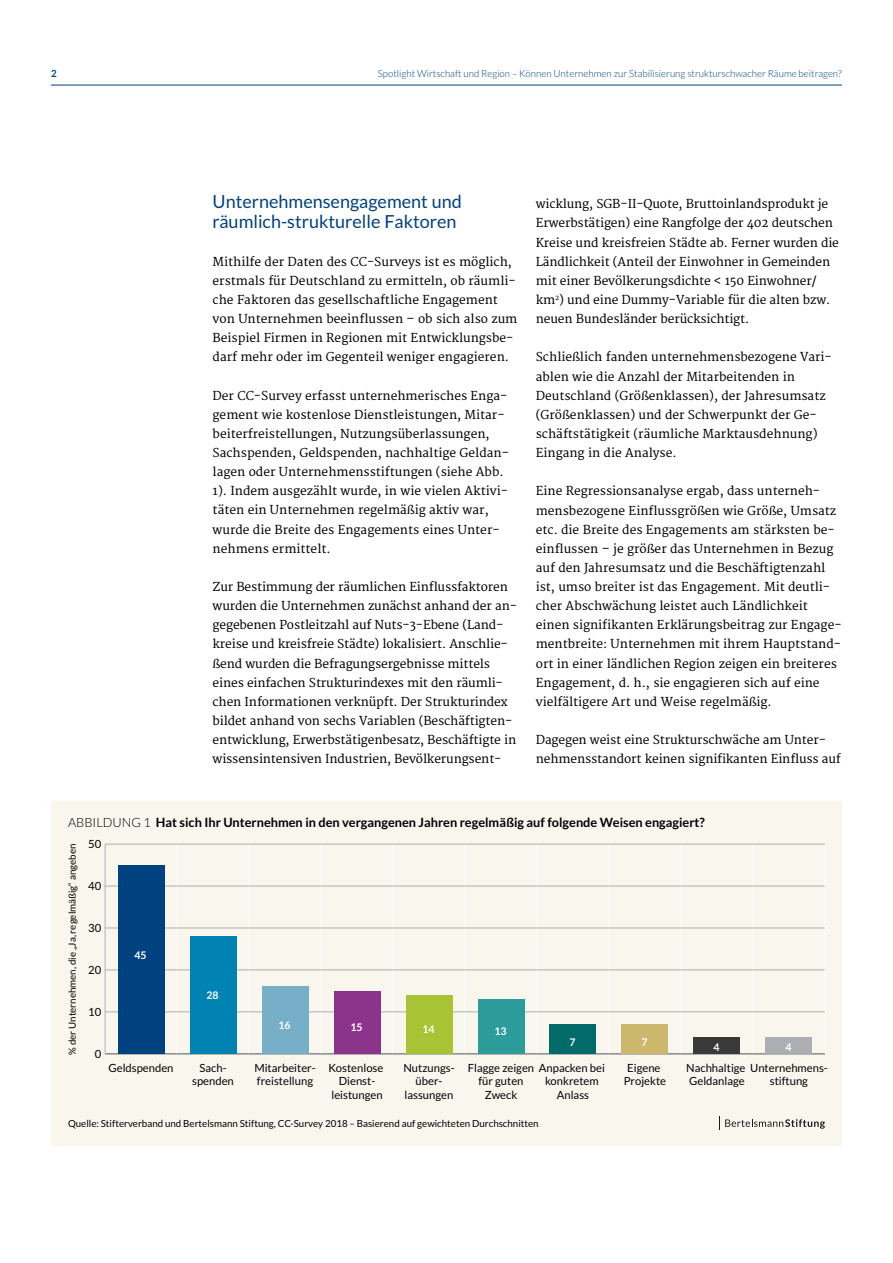
<style>
.page{position:relative;width:893px;height:1263px;background:#fff}
.page>*{position:absolute;margin:0;border:0;box-sizing:border-box;transform-origin:0 0}
.t1{font:18px/19.2px "Lato";color:#004180}
.t2{font:700 12.75px "Lato";color:#000}
.t3{font:12px/19.2px "Merriweather";color:#000}
.t4{font:11.25px/13.5px "Lato";color:#000;text-align:center}
.t5{font:700 10.5px "Lato";color:#fff}
.t6{font:9.75px "Lato";color:#000}
.t7{font:300 9.75px "Lato";color:#004180}
.t8{font:700 9.75px "Lato";color:#004180}
.s1{font-weight:300}
</style>
<div class="page">
<hr style="left:51px;top:85px;width:791px;height:1px;background:#004180">
<div style="left:51px;top:801px;width:791px;height:345px;background:#f9f6ee"></div>
<svg style="left:719px;top:1117px;width:106px;height:13px"></svg>
<hr style="left:177px;top:844px;width:1px;height:210px;background:#fff">
<hr style="left:249px;top:844px;width:1px;height:210px;background:#fff">
<hr style="left:321px;top:844px;width:1px;height:210px;background:#fff">
<hr style="left:393px;top:844px;width:1px;height:210px;background:#fff">
<hr style="left:465px;top:844px;width:1px;height:210px;background:#fff">
<hr style="left:537px;top:844px;width:1px;height:210px;background:#fff">
<hr style="left:609px;top:844px;width:1px;height:210px;background:#fff">
<hr style="left:681px;top:844px;width:1px;height:210px;background:#fff">
<hr style="left:753px;top:844px;width:1px;height:210px;background:#fff">
<hr style="left:825px;top:844px;width:1px;height:210px;background:#fff">
<hr style="left:105px;top:844px;width:1px;height:210px;background:#abafb2">
<hr style="left:105px;top:1053px;width:720px;height:1px;background:#abafb2">
<hr style="left:105px;top:1011px;width:720px;height:1px;background:#abafb2">
<hr style="left:105px;top:969px;width:720px;height:1px;background:#abafb2">
<hr style="left:105px;top:927px;width:720px;height:1px;background:#abafb2">
<hr style="left:105px;top:886px;width:720px;height:1px;background:#abafb2">
<hr style="left:105px;top:844px;width:720px;height:1px;background:#abafb2">
<div style="left:118px;top:865px;width:46px;height:189px;background:#004180"></div>
<div style="left:190px;top:936px;width:46px;height:118px;background:#0083b3"></div>
<div style="left:262px;top:987px;width:46px;height:67px;background:#77aec8"></div>
<div style="left:334px;top:991px;width:46px;height:63px;background:#8c348b"></div>
<div style="left:406px;top:995px;width:46px;height:59px;background:#a8c435"></div>
<div style="left:478px;top:999px;width:46px;height:55px;background:#2c9c9a"></div>
<div style="left:550px;top:1024px;width:46px;height:30px;background:#006b68"></div>
<div style="left:622px;top:1024px;width:46px;height:30px;background:#ccb76d"></div>
<div style="left:694px;top:1037px;width:46px;height:17px;background:#383a3a"></div>
<div style="left:766px;top:1037px;width:46px;height:17px;background:#abafb2"></div>
<p class="t8" style="left:51px;top:68px;width:7px">2</p>
<p class="t7" style="left:378px;top:68px;width:465px">Spotlight Wirtschaft und Region – Können Unternehmen zur Stabilisierung strukturschwacher Räume beitragen?</p>
<h1 class="t1" style="left:213px;top:192px;width:251px">Unternehmensengagement und räumlich-strukturelle Faktoren</h1>
<p class="t3" style="left:213px;top:252px;width:306px">Mithilfe der Daten des CC-Surveys ist es möglich, erstmals für Deutschland zu ermitteln, ob räumli&shy;che Faktoren das gesellschaftliche Engagement von Unternehmen beeinflussen – ob sich also zum Beispiel Firmen in Regionen mit Entwicklungsbe&shy;darf mehr oder im Gegenteil weniger engagieren.</p>
<p class="t3" style="left:213px;top:386px;width:298px">Der CC-Survey erfasst unternehmerisches Enga&shy;gement wie kostenlose Dienstleistungen, Mitar&shy;beiterfreistellungen, Nutzungsüberlassungen, Sachspenden, Geldspenden, nachhaltige Geldan&shy;lagen oder Unternehmensstiftungen (siehe Abb.<br>1). Indem ausgezählt wurde, in wie vielen Aktivi&shy;täten ein Unternehmen regelmäßig aktiv war, wurde die Breite des Engagements eines Unter&shy;nehmens ermittelt.</p>
<p class="t3" style="left:213px;top:578px;width:306px">Zur Bestimmung der räumlichen Einflussfaktoren wurden die Unternehmen zunächst anhand der an&shy;gegebenen Postleitzahl auf Nuts-3-Ebene (Land&shy;kreise und kreisfreie Städte) lokalisiert. Anschlie&shy;ßend wurden die Befragungsergebnisse mittels eines einfachen Strukturindexes mit den räumli&shy;chen Informationen verknüpft. Der Strukturindex bildet anhand von sechs Variablen (Beschäftigten&shy;entwicklung, Erwerbstätigenbesatz, Beschäftigte in wissensintensiven Industrien, Bevölkerungsent-</p>
<p class="t3" style="left:536px;top:195px;width:305px">wicklung, SGB-II-Quote, Bruttoinlandsprodukt je Erwerbstätigen) eine Rangfolge der 402 deutschen Kreise und kreisfreien Städte ab. Ferner wurden die Ländlichkeit (Anteil der Einwohner in Gemeinden mit einer Bevölkerungsdichte &lt; 150 Einwohner/ km<sup>2</sup>) und eine Dummy-Variable für die alten bzw. neuen Bundesländer berücksichtigt.</p>
<p class="t3" style="left:536px;top:348px;width:298px">Schließlich fanden unternehmensbezogene Vari&shy;ablen wie die Anzahl der Mitarbeitenden in Deutschland (Größenklassen), der Jahresumsatz (Größenklassen) und der Schwerpunkt der Ge&shy;schäftstätigkeit (räumliche Marktausdehnung)<br>Eingang in die Analyse.</p>
<p class="t3" style="left:536px;top:482px;width:307px">Eine Regressionsanalyse ergab, dass unterneh&shy;mensbezogene Einflussgrößen wie Größe, Umsatz etc. die Breite des Engagements am stärksten be&shy;einflussen – je größer das Unternehmen in Bezug auf den Jahresumsatz und die Beschäftigtenzahl ist, umso breiter ist das Engagement. Mit deutli&shy;cher Abschwächung leistet auch Ländlichkeit einen signifikanten Erklärungsbeitrag zur Engage&shy;mentbreite: Unternehmen mit ihrem Hauptstand&shy;ort in einer ländlichen Region zeigen ein breiteres Engagement, d. h., sie engagieren sich auf eine vielfältigere Art und Weise regelmäßig.</p>
<p class="t3" style="left:536px;top:731px;width:306px">Dagegen weist eine Strukturschwäche am Unter&shy;nehmensstandort keinen signifikanten Einfluss auf</p>
<p class="t2" style="left:68px;top:815px;width:638px"><span class="s1">ABBILDUNG 1</span> Hat sich Ihr Unternehmen in den vergangenen Jahren regelmäßig auf folgende Weisen engagiert?</p>
<p class="t6" style="left:67px;top:1055px;width:213px;rotate:-90deg">% der Unternehmen, die „Ja, regelmäßig“ angeben</p>
<p class="t4" style="left:88px;top:837px;width:15px">50</p>
<p class="t4" style="left:88px;top:879px;width:15px">40</p>
<p class="t4" style="left:88px;top:921px;width:15px">30</p>
<p class="t4" style="left:88px;top:963px;width:15px">20</p>
<p class="t4" style="left:88px;top:1005px;width:15px">10</p>
<p class="t4" style="left:95px;top:1047px;width:8px">0</p>
<p class="t5" style="left:134px;top:950px;width:14px">45</p>
<p class="t5" style="left:206px;top:989px;width:14px">28</p>
<p class="t5" style="left:278px;top:1019px;width:14px">16</p>
<p class="t5" style="left:350px;top:1021px;width:14px">15</p>
<p class="t5" style="left:422px;top:1023px;width:14px">14</p>
<p class="t5" style="left:494px;top:1025px;width:14px">13</p>
<p class="t5" style="left:569px;top:1036px;width:8px">7</p>
<p class="t5" style="left:641px;top:1036px;width:8px">7</p>
<p class="t5" style="left:713px;top:1041px;width:8px">4</p>
<p class="t5" style="left:785px;top:1041px;width:8px">4</p>
<p class="t4" style="left:109px;top:1061px;width:67px">Geldspenden</p>
<p class="t4" style="left:192px;top:1061px;width:43px">Sach&shy;spenden</p>
<p class="t4" style="left:254px;top:1061px;width:63px;text-align:left">Mitarbeiter&shy;freistellung</p>
<p class="t4" style="left:328px;top:1061px;width:56px">Kostenlose<br>Dienst&shy;leistungen</p>
<p class="t4" style="left:403px;top:1061px;width:53px">Nutzungs&shy;über&shy;lassungen</p>
<p class="t4" style="left:468px;top:1061px;width:139px">Flagge zeigen Anpacken bei</p>
<p class="t4" style="left:545px;top:1074px;width:55px">konkretem</p>
<p class="t4" style="left:557px;top:1088px;width:34px">Anlass</p>
<p class="t4" style="left:478px;top:1074px;width:47px">für guten<br>Zweck</p>
<p class="t4" style="left:624px;top:1061px;width:44px">Eigene<br>Projekte</p>
<p class="t4" style="left:770px;top:1061px;width:59px;text-align:left;text-indent:-84px">Nachhaltige Unternehmens&shy;stiftung</p>
<p class="t4" style="left:689px;top:1074px;width:57px">Geldanlage</p>
<p class="t6" style="left:68px;top:1118px;width:472px">Quelle: Stifterverband und Bertelsmann Stiftung, CC-Survey 2018 – Basierend auf gewichteten Durchschnitten</p>
</div>
